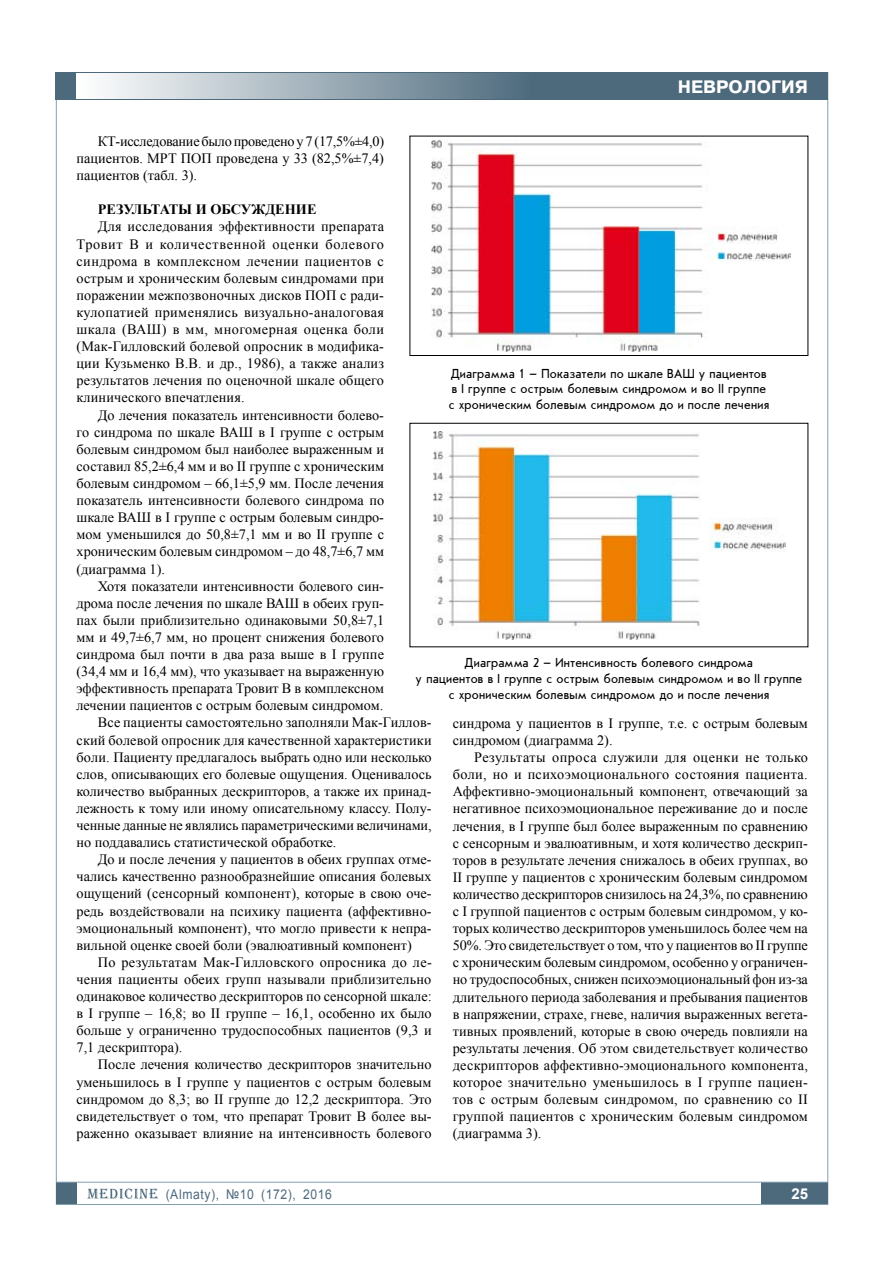
<style>
.page{position:relative;width:893px;height:1263px;background:#fff}
.page>*{position:absolute;margin:0;border:0;box-sizing:border-box;transform-origin:0 0}
.t1{font:700 18px "Pragmatica C";color:#fff}
.t2{font:700 15px "Arial";color:#fff}
.t3{font:14.25px/17.1px "Times New Roman";color:#000;text-align:justify}
.t4{font:14.25px "Times New Roman";letter-spacing:.02em;color:#000}
.t5{font:700 14.25px "Times New Roman";color:#000}
.t6{font:13.5px/15.8px "Journal Sans";letter-spacing:.015em;color:#000;scale:.9 1}
.t7{font:13.5px "Arial";letter-spacing:.05em;color:#4d6a7d;scale:.9 1}
</style>
<div class="page">
<div style="left:761px;top:1182px;width:67px;height:22px;background:#4d6a7d"></div>
<div style="left:56px;top:1182px;width:21px;height:22px;background:#4d6a7d"></div>
<svg style="left:87px;top:1188px;width:71px;height:11px"></svg>
<hr style="left:56px;top:1182px;width:772px;height:1px;background:#83a0ae">
<div style="left:56px;top:72px;width:772px;height:28px;background:#4d6a7d"></div>
<div style="left:77px;top:73px;width:463px;height:26px;background:linear-gradient(to right,#fff,#4b687b)"></div>
<img style="left:432px;top:140px;width:358px;height:211px">
<div style="left:410px;top:136px;width:398px;height:220px;border:1px solid #000"></div>
<img style="left:433px;top:432px;width:353px;height:207px">
<div style="left:410px;top:423px;width:398px;height:224px;border:1px solid #000"></div>
<p class="t1" style="left:678px;top:77px;width:132px">неврология</p>
<p class="t3" style="left:77px;top:132px;width:309px;text-indent:21px">КТ-исследование было проведено у 7 (17,5%±4,0) пациентов. МРТ ПОП проведена у 33 (82,5%±7,4) пациентов (табл. 3).</p>
<p class="t5" style="left:98px;top:200px;width:220px">Результаты и обсуждение</p>
<p class="t3" style="left:77px;top:218px;width:309px;text-indent:21px">Для исследования эффективности препарата Тровит В и количественной оценки болевого синдрома в комплексном лечении пациентов с острым и хроническим болевым синдромами при поражении межпозвоночных дисков ПОП с ради&shy;кулопатией применялись визуально-аналоговая шкала (ВАШ) в мм, многомерная оценка боли (Мак-Гилловский болевой опросник в модифика&shy;ции Кузьменко В.В. и др., 1986), а также анализ результатов лечения по оценочной шкале общего клинического впечатления.</p>
<p class="t3" style="left:77px;top:406px;width:309px;text-indent:21px">До лечения показатель интенсивности болево&shy;го синдрома по шкале ВАШ в I группе с острым болевым синдромом был наиболее выраженным и составил 85,2±6,4 мм и во II группе с хроническим болевым синдромом – 66,1±5,9 мм. После лечения показатель интенсивности болевого синдрома по шкале ВАШ в I группе с острым болевым синдро&shy;мом уменьшился до 50,8±7,1 мм и во II группе с хроническим болевым синдромом – до 48,7±6,7 мм (диаграмма 1).</p>
<p class="t3" style="left:98px;top:577px;width:288px">Хотя показатели интенсивности болевого син-</p>
<p class="t3" style="left:77px;top:594px;width:309px">дрома после лечения по шкале ВАШ в обеих груп-</p>
<p class="t3" style="left:77px;top:611px;width:309px">пах были приблизительно одинаковыми 50,8±7,1</p>
<p class="t3" style="left:77px;top:628px;width:309px">мм и 49,7±6,7 мм, но процент снижения болевого</p>
<p class="t3" style="left:77px;top:645px;width:309px">синдрома был почти в два раза выше в I группе</p>
<p class="t3" style="left:77px;top:663px;width:309px">(34,4 мм и 16,4 мм), что указывает на выраженную</p>
<p class="t3" style="left:77px;top:680px;width:309px">эффективность препарата Тровит В в комплексном</p>
<p class="t3" style="left:77px;top:697px;width:308px">лечении пациентов с острым болевым синдромом.</p>
<p class="t3" style="left:98px;top:714px;width:335px">Все пациенты самостоятельно заполняли Мак-Гиллов-</p>
<p class="t3" style="left:77px;top:731px;width:357px">ский болевой опросник для качественной характеристики</p>
<p class="t3" style="left:77px;top:748px;width:357px">боли. Пациенту предлагалось выбрать одно или несколько</p>
<p class="t3" style="left:77px;top:765px;width:357px">слов, описывающих его болевые ощущения. Оценивалось</p>
<p class="t3" style="left:77px;top:782px;width:357px">количество выбранных дескрипторов, а также их принад-</p>
<p class="t3" style="left:77px;top:799px;width:357px">лежность к тому или иному описательному классу. Полу-</p>
<p class="t3" style="left:77px;top:816px;width:357px">ченные данные не являлись параметрическими величинами,</p>
<p class="t3" style="left:77px;top:834px;width:261px">но поддавались статистической обработке.</p>
<p class="t3" style="left:98px;top:851px;width:335px">До и после лечения у пациентов в обеих группах отме-</p>
<p class="t3" style="left:77px;top:868px;width:357px">чались качественно разнообразнейшие описания болевых</p>
<p class="t3" style="left:77px;top:885px;width:357px">ощущений (сенсорный компонент), которые в свою оче-</p>
<p class="t3" style="left:77px;top:902px;width:355px">редь воздействовали на психику пациента (аффективно-</p>
<p class="t3" style="left:77px;top:919px;width:357px">эмоциональный компонент), что могло привести к непра-</p>
<p class="t3" style="left:77px;top:936px;width:337px">вильной оценке своей боли (эвалюативный компонент)</p>
<p class="t4" style="left:98px;top:952px;width:335px">По результатам Мак-Гилловского опросника до ле-</p>
<p class="t3" style="left:77px;top:970px;width:356px">чения пациенты обеих групп называли приблизительно</p>
<p class="t3" style="left:77px;top:987px;width:357px">одинаковое количество дескрипторов по сенсорной шкале:</p>
<p class="t3" style="left:77px;top:1005px;width:357px">в I группе – 16,8; во II группе – 16,1, особенно их было</p>
<p class="t3" style="left:77px;top:1022px;width:357px">больше у ограниченно трудоспособных пациентов (9,3 и</p>
<p class="t3" style="left:77px;top:1039px;width:107px">7,1 дескриптора).</p>
<p class="t3" style="left:98px;top:1056px;width:335px">После лечения количество дескрипторов значительно</p>
<p class="t3" style="left:77px;top:1073px;width:356px">уменьшилось в I группе у пациентов с острым болевым</p>
<p class="t3" style="left:77px;top:1090px;width:357px">синдромом до 8,3; во II группе до 12,2 дескриптора. Это</p>
<p class="t3" style="left:77px;top:1107px;width:357px">свидетельствует о том, что препарат Тровит В более вы-</p>
<p class="t3" style="left:77px;top:1124px;width:356px">раженно оказывает влияние на интенсивность болевого</p>
<p class="t6" style="left:449px;top:366px;width:358px">Диаграмма 1 – Показатели по шкале ВАШ у пациентов в I группе с острым болевым синдромом и во II группе с хроническим болевым синдромом до и после лечения</p>
<p class="t6" style="left:416px;top:655px;width:431px;text-align:center">Диаграмма 2 – Интенсивность болевого синдрома<br>у пациентов в I группе с острым болевым синдромом и во II группе с хроническим болевым синдромом до и после лечения</p>
<p class="t3" style="left:453px;top:714px;width:357px">синдрома у пациентов в I группе, т.е. с острым болевым синдромом (диаграмма 2).</p>
<p class="t3" style="left:453px;top:748px;width:357px;text-indent:21px">Результаты опроса служили для оценки не только боли, но и психоэмоционального состояния пациента.<br>Аффективно-эмоциональный компонент, отвечающий за негативное психоэмоциональное переживание до и после лечения, в I группе был более выраженным по сравнению с сенсорным и эвалюативным, и хотя количество дескрип&shy;торов в результате лечения снижалось в обеих группах, во II группе у пациентов с хроническим болевым синдромом количество дескрипторов снизилось на 24,3%, по сравнению с I группой пациентов с острым болевым синдромом, у ко&shy;торых количество дескрипторов уменьшилось более чем на 50%. Это свидетельствует о том, что у пациентов во II группе с хроническим болевым синдромом, особенно у ограничен&shy;но трудоспособных, снижен психоэмоциональный фон из-за длительного периода заболевания и пребывания пациентов в напряжении, страхе, гневе, наличия выраженных вегета&shy;тивных проявлений, которые в свою очередь повлияли на результаты лечения. Об этом свидетельствует количество дескрипторов аффективно-эмоционального компонента, которое значительно уменьшилось в I группе пациен&shy;тов с острым болевым синдромом, по сравнению со II группой пациентов с хроническим болевым синдромом (диаграмма 3).</p>
<p class="t7" style="left:166px;top:1185px;width:186px">(Almaty), №10 (172), 2016</p>
<p class="t2" style="left:791px;top:1183px;width:18px">25</p>
</div>
